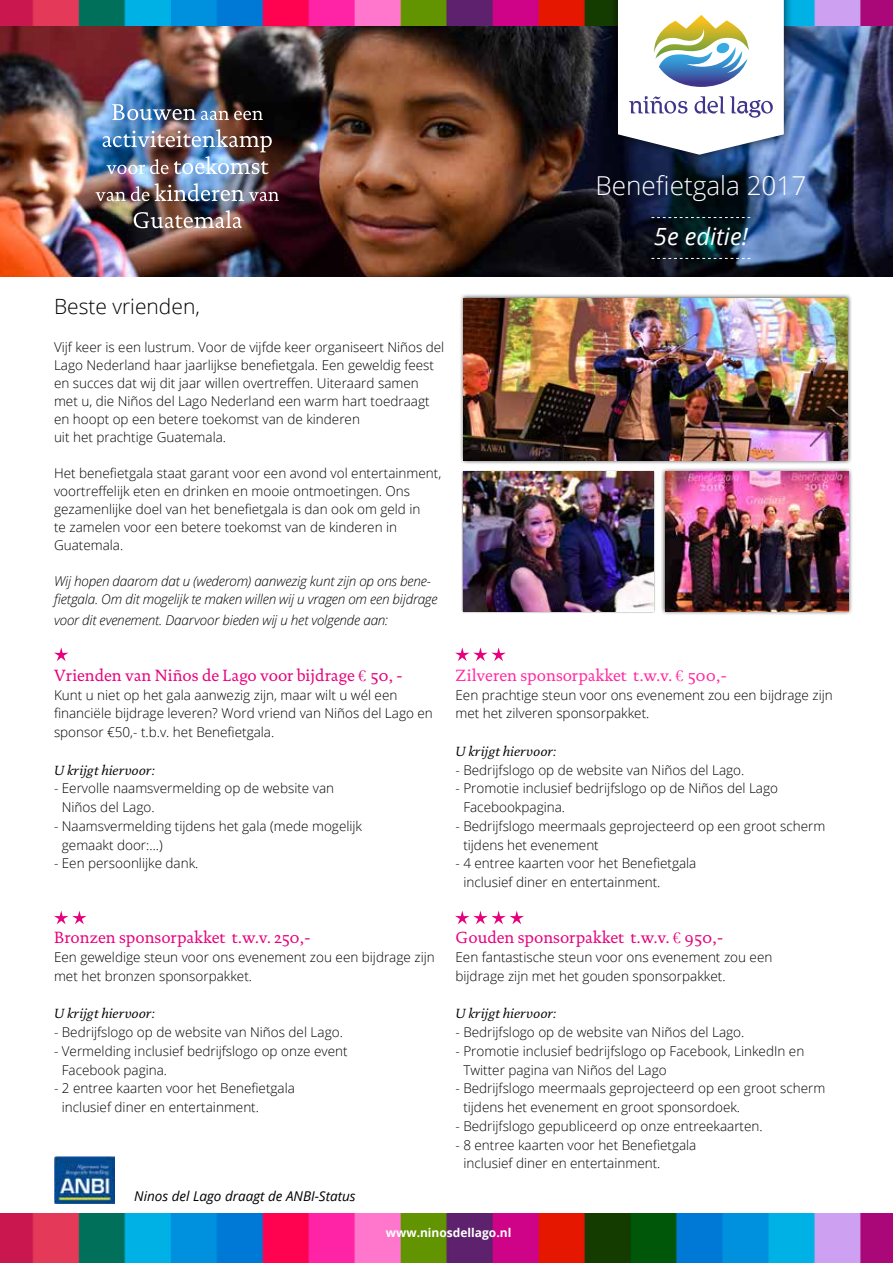
<style>
.page{position:relative;width:893px;height:1263px;background:#fff}
.page>*{position:absolute;margin:0;border:0;box-sizing:border-box;transform-origin:0 0}
.t1{font:300 26.1px "Open Sans";color:#fff}
.t2{font:italic 23.7px "Open Sans";color:#fff}
.t3{font:300 21px "Open Sans";color:#000}
.t4{font:16.5px "DTL Documenta ST";color:#e6007d}
.t5{font:16.5px "DTL Documenta ST";color:#ff29a2}
.t6{font:300 13.5px/18.8px "Open Sans";color:#000}
.t7{font:italic 300 13.5px/18px "Open Sans";letter-spacing:-.015em;color:#000}
.t8{font:italic 13.5px "DTL Documenta ST";color:#000}
.t9{font:italic 13.5px "Open Sans";color:#000}
.t10{font:700 12px "Open Sans";color:#fff}
.s1{font-family:"Baskerville"}
</style>
<div class="page">
<img style="left:0;top:26px;width:893px;height:250px">
<img style="left:0;top:0;width:893px;height:26px">
<img style="left:0;top:1213px;width:893px;height:50px">
<div style="left:608px;top:0;width:186px;height:164px;background:#000;opacity:.75"></div>
<svg style="left:618px;top:0;width:166px;height:155px"></svg>
<div style="left:459px;top:293px;width:393px;height:172px;background:#000;opacity:.75"></div>
<img style="left:463px;top:298px;width:384px;height:162px">
<div style="left:661px;top:467px;width:192px;height:149px;background:#000;opacity:.75"></div>
<img style="left:665px;top:472px;width:184px;height:139px">
<div style="left:461px;top:470px;width:195px;height:143px;background:#000;opacity:.75"></div>
<img style="left:463px;top:472px;width:191px;height:139px">
<img style="left:55px;top:1156px;width:60px;height:48px">
<svg style="left:54px;top:647px;width:14px;height:14px"></svg>
<svg style="left:455px;top:647px;width:51px;height:14px"></svg>
<svg style="left:54px;top:911px;width:33px;height:13px"></svg>
<svg style="left:455px;top:911px;width:69px;height:13px"></svg>
<svg style="left:651px;top:217px;width:99px;height:1px"></svg>
<svg style="left:651px;top:258px;width:99px;height:1px"></svg>
<svg style="left:134px;top:210px;width:108px;height:18px;background:#83706d"></svg>
<img style="left:96px;top:183px;width:183px;height:18px">
<img style="left:103px;top:129px;width:169px;height:45px">
<img style="left:112px;top:104px;width:151px;height:16px">
<h1 class="t1" style="left:596px;top:167px;width:212px">Benefietgala 2017</h1>
<h2 class="t2" style="left:654px;top:220px;width:95px">5e editie!</h2>
<h3 class="t3" style="left:54px;top:292px;width:147px">Beste vrienden,</h3>
<p class="t6" style="left:54px;top:337px;width:392px;line-height:18px">Vijf keer is een lustrum. Voor de vijfde keer organiseert Niños del Lago Nederland haar jaarlijkse benefietgala. Een geweldig feest en succes dat wij dit jaar willen overtreffen. Uiteraard samen met u, die Niños del Lago Nederland een warm hart toedraagt en hoopt op een betere toekomst van de kinderen<br>uit het prachtige Guatemala.</p>
<p class="t6" style="left:54px;top:463px;width:389px;line-height:18px">Het benefietgala staat garant voor een avond vol entertainment, voortreffelijk eten en drinken en mooie ontmoetingen. Ons gezamenlijke doel van het benefietgala is dan ook om geld in<br>te zamelen voor een betere toekomst van de kinderen in Guatemala.</p>
<p class="t7" style="left:54px;top:571px;width:385px">Wij hopen daarom dat u (wederom) aanwezig kunt zijn op ons bene&shy;fietgala. Om dit mogelijk te maken willen wij u vragen om een bijdrage</p>
<p class="t7" style="left:54px;top:610px;width:336px">voor dit evenement. Daarvoor bieden wij u het volgende aan:</p>
<p class="t4" style="left:54px;top:665px;width:350px">Vrienden van Niños de Lago voor bijdrage <span class="s1">€</span> 50, -</p>
<p class="t6" style="left:54px;top:685px;width:380px">Kunt u niet op het gala aanwezig zijn, maar wilt u wél een financiële bijdrage leveren? Word vriend van Niños del Lago en sponsor €50,- t.b.v. het Benefietgala.</p>
<p class="t8" style="left:54px;top:762px;width:102px">U krijgt hiervoor:</p>
<p class="t6" style="left:62px;top:779px;width:274px;text-indent:-8px">- Eervolle naamsvermelding op de website van<br>Niños del Lago.</p>
<p class="t6" style="left:62px;top:816px;width:302px;text-indent:-8px">- Naamsvermelding tijdens het gala (mede mogelijk gemaakt door:...)</p>
<p class="t6" style="left:54px;top:854px;width:146px">- Een persoonlijke dank.</p>
<p class="t5" style="left:455px;top:665px;width:273px">Zilveren sponsorpakket t.w.v. <span class="s1">€</span> 500,-</p>
<p class="t6" style="left:455px;top:685px;width:379px">Een prachtige steun voor ons evenement zou een bijdrage zijn met het zilveren sponsorpakket.</p>
<p class="t8" style="left:455px;top:743px;width:102px">U krijgt hiervoor:</p>
<p class="t6" style="left:455px;top:760px;width:290px">- Bedrijfslogo op de website van Niños del Lago.</p>
<p class="t6" style="left:463px;top:779px;width:316px;text-indent:-8px">- Promotie inclusief bedrijfslogo op de Niños del Lago<br>Facebookpagina.</p>
<p class="t6" style="left:463px;top:816px;width:363px;text-indent:-8px">- Bedrijfslogo meermaals geprojecteerd op een groot scherm tijdens het evenement</p>
<p class="t6" style="left:463px;top:854px;width:235px;text-indent:-8px">- 4 entree kaarten voor het Benefietgala inclusief diner en entertainment.</p>
<p class="t4" style="left:54px;top:928px;width:258px">Bronzen sponsorpakket t.w.v. 250,-</p>
<p class="t6" style="left:54px;top:947px;width:382px">Een geweldige steun voor ons evenement zou een bijdrage zijn met het bronzen sponsorpakket.</p>
<p class="t8" style="left:54px;top:1005px;width:102px">U krijgt hiervoor:</p>
<p class="t6" style="left:54px;top:1022px;width:290px">- Bedrijfslogo op de website van Niños del Lago.</p>
<p class="t6" style="left:62px;top:1041px;width:287px;text-indent:-8px">- Vermelding inclusief bedrijfslogo op onze event<br>Facebook pagina.</p>
<p class="t6" style="left:62px;top:1079px;width:235px;text-indent:-8px">- 2 entree kaarten voor het Benefietgala inclusief diner en entertainment.</p>
<p class="t9" style="left:134px;top:1187px;width:223px">Ninos del Lago draagt de ANBI-Status</p>
<p class="t4" style="left:455px;top:928px;width:269px">Gouden sponsorpakket t.w.v. <span class="s1">€</span> 950,-</p>
<p class="t6" style="left:455px;top:947px;width:318px">Een fantastische steun voor ons evenement zou een bijdrage zijn met het gouden sponsorpakket.</p>
<p class="t8" style="left:455px;top:1005px;width:102px">U krijgt hiervoor:</p>
<p class="t6" style="left:455px;top:1022px;width:290px">- Bedrijfslogo op de website van Niños del Lago.</p>
<p class="t6" style="left:463px;top:1041px;width:342px;text-indent:-8px">- Promotie inclusief bedrijfslogo op Facebook, LinkedIn en<br>Twitter pagina van Niños del Lago</p>
<p class="t6" style="left:463px;top:1079px;width:363px;text-indent:-8px">- Bedrijfslogo meermaals geprojecteerd op een groot scherm tijdens het evenement en groot sponsordoek.</p>
<p class="t6" style="left:455px;top:1116px;width:309px">- Bedrijfslogo gepubliceerd op onze entreekaarten.</p>
<p class="t6" style="left:463px;top:1135px;width:235px;text-indent:-8px">- 8 entree kaarten voor het Benefietgala inclusief diner en entertainment.</p>
<p class="t10" style="left:386px;top:1224px;width:127px">www.ninosdellago.nl</p>
</div>
